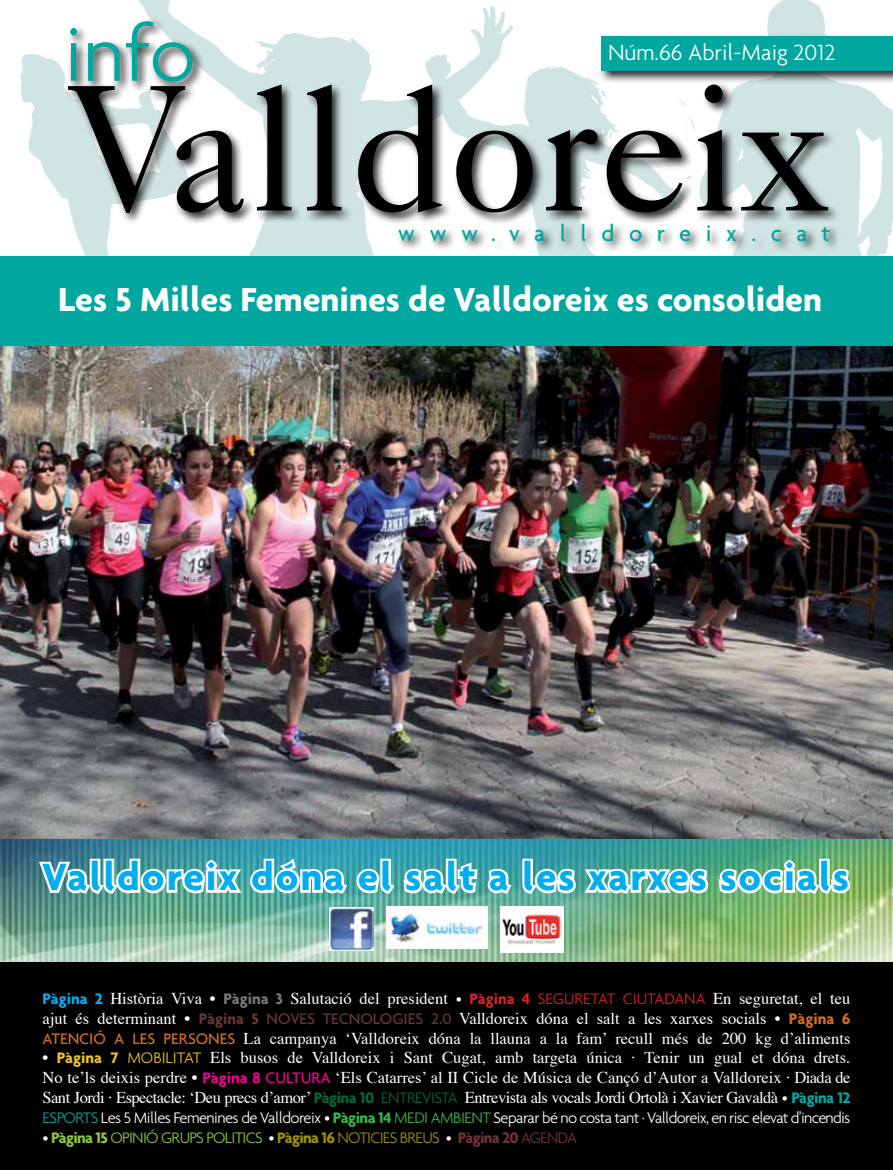
<style>
.page{position:relative;width:893px;height:1170px;background:#fff}
.page>*{position:absolute;margin:0;border:0;box-sizing:border-box;transform-origin:0 0}
.t1{font:700 41.1px "Agenda";letter-spacing:.05em;color:#00aeef}
.t2{font:700 36px "Agenda";color:#fff}
.t3{font:500 24.3px "Agenda";letter-spacing:.6em;color:#00a79e}
.t4{font:300 23.7px "Agenda";color:#fff}
.t5{font:16.5px/19.8px "Times";letter-spacing:-.03em;color:#fff;text-align:justify}
.t6{font:300 16.5px "Agenda";letter-spacing:-.03em;color:#fff}
.t7{font:300 16.5px "Agenda";letter-spacing:-.04em;color:#8dc63f}
.s1{font-family:"Agenda";font-weight:700;color:#00aeef}
.s2{font-family:"Agenda";font-weight:700;color:#77787b}
.s3{font-family:"Agenda";font-weight:300}
.s4{font-family:"Agenda";font-weight:700;color:#d2232a}
.s5{font-family:"Agenda";font-weight:300;color:#d2232a}
.s6{font-family:"Agenda";font-weight:700;color:#663738}
.s7{font-family:"Agenda";font-weight:500;color:#663738}
.s8{font-family:"Agenda";font-weight:700;color:#ce6d2a}
.s9{font-family:"Agenda";font-weight:500;color:#ce6d2a}
.s10{font-family:"Agenda";font-weight:700;color:#ecc12a}
.s11{font-family:"Agenda";font-weight:300;color:#ecc12a}
.s12{font-family:"Agenda";font-weight:700;color:#ec008c}
.s13{font-family:"Agenda";font-weight:500;color:#ec008c}
.s14{font-family:"Agenda";font-weight:700;color:#006838}
.s15{font-family:"Agenda";font-weight:300;color:#006838}
.s16{font-family:"Agenda";font-weight:700;color:#00a79e}
.s17{color:#00a79e}
.s18{font-weight:700;color:#39b54a}
.s19{color:#39b54a}
.s20{color:#fff}
.s21{font-weight:700}
.s22{font-weight:700;color:#9b9100}
.s23{color:#9b9100}
.s24{font-weight:700;color:#743237}
.s25{color:#743237}
</style>
<div class="page">
<svg style="left:20px;top:54px;width:90px;height:202px"></svg>
<svg style="left:138px;top:0;width:375px;height:256px"></svg>
<svg style="left:425px;top:53px;width:171px;height:203px"></svg>
<svg style="left:732px;top:0;width:161px;height:256px;fill:#d0e5e3"></svg>
<svg style="left:855px;top:128px;width:27px;height:110px"></svg>
<img style="left:0;top:346px;width:893px;height:493px">
<div style="left:0;top:961px;width:893px;height:208px;background:#000"></div>
<img style="left:0;top:839px;width:893px;height:122px">
<div style="left:65px;top:81px;width:775px;height:144px;background:#000;opacity:.85"></div>
<svg style="left:257px;top:84px;width:34px;height:126px"></svg>
<svg style="left:307px;top:84px;width:35px;height:126px;background:#606a69"></svg>
<svg style="left:358px;top:84px;width:84px;height:128px"></svg>
<svg style="left:456px;top:131px;width:77px;height:81px"></svg>
<svg style="left:546px;top:70px;width:282px;height:142px"></svg>
<div style="left:67px;top:18px;width:138px;height:76px;background:#000;opacity:.85"></div>
<svg style="left:68px;top:21px;width:176px;height:192px"></svg>
<div style="left:0;top:256px;width:893px;height:90px;background:#00a79e"></div>
<div style="left:598px;top:33px;width:295px;height:51px;background:#000;opacity:.85"></div>
<div style="left:602px;top:37px;width:291px;height:34px;background:#00a79e"></div>
<div style="left:396px;top:220px;width:445px;height:33px;background:#000;opacity:.85"></div>
<svg style="left:36px;top:853px;width:478px;height:43px"></svg>
<svg style="left:520px;top:856px;width:332px;height:40px"></svg>
<img style="left:330px;top:907px;width:43px;height:43px">
<img style="left:501px;top:906px;width:62px;height:45px">
<img style="left:387px;top:906px;width:100px;height:42px">
<h3 class="t4" style="left:608px;top:38px;width:229px">Núm.66 Abril-Maig 2012</h3>
<h3 class="t3" style="left:398px;top:218px;width:434px">www.valldoreix.cat</h3>
<h2 class="t2" style="left:58px;top:277px;width:765px">Les 5 Milles Femenines de Valldoreix es consoliden</h2>
<h1 class="t1" style="left:43px;top:852px;width:808px">Valldoreix dóna el salt a les xarxes socials</h1>
<p class="t5" style="left:43px;top:987px;width:809px"><span class="s1">Pàgina 2</span> Història Viva • <span class="s2">Pàgina 3</span> Salutació del president <span class="s3">•</span> <span class="s4">Pàgina 4</span> <span class="s5">SEGURETAT CIUTADANA</span> En seguretat, el teu ajut és determinant • <span class="s6">Pàgina 5</span> <span class="s7">NOVES TECNOLOGIES 2.0</span> Valldoreix dóna el salt a les xarxes socials • <span class="s8">Pàgina 6<br></span><span class="s9">ATENCIÓ A LES PERSONES</span> La campanya ‘Valldoreix dóna la llauna a la fam’ recull més de 200 kg d’aliments</p>
<p class="t5" style="left:43px;top:1046px;width:809px">• <span class="s10">Pàgina 7</span> <span class="s11">MOBILITAT</span> Els busos de Valldoreix i Sant Cugat, amb targeta única · Tenir un gual et dóna drets.<br>No te’ls deixis perdre • <span class="s12">Pàgina 8</span> <span class="s13">CULTURA</span> ‘Els Catarres’ al II Cicle de Música de Cançó d’Autor a Valldoreix · Diada de Sant Jordi · Espectacle: ‘Deu precs d’amor’ <span class="s14">Pàgina 10</span> <span class="s15">ENTREVISTA</span> Entrevista als vocals Jordi Ortolà i Xavier Gavaldà <span class="s3">•</span> <span class="s16">Pàgina 12</span></p>
<p class="t6" style="left:43px;top:1107px;width:809px"><span class="s17">ESPORTS</span> Les 5 Milles Femenines de Valldoreix • <span class="s18">Pàgina 14</span> <span class="s19">MEDI AMBIENT</span> Separar bé no costa tant · Valldoreix, en risc elevat d’incendis</p>
<p class="t7" style="left:43px;top:1127px;width:536px"><span class="s20">•</span> <span class="s21">Pàgina 15</span> OPINIÓ GRUPS POLITICS <span class="s20">•</span> <span class="s22">Pàgina 16</span> <span class="s23">NOTICIES BREUS</span> <span class="s20">•</span> <span class="s24">Pàgina 20</span> <span class="s25">AGENDA</span></p>
</div>
